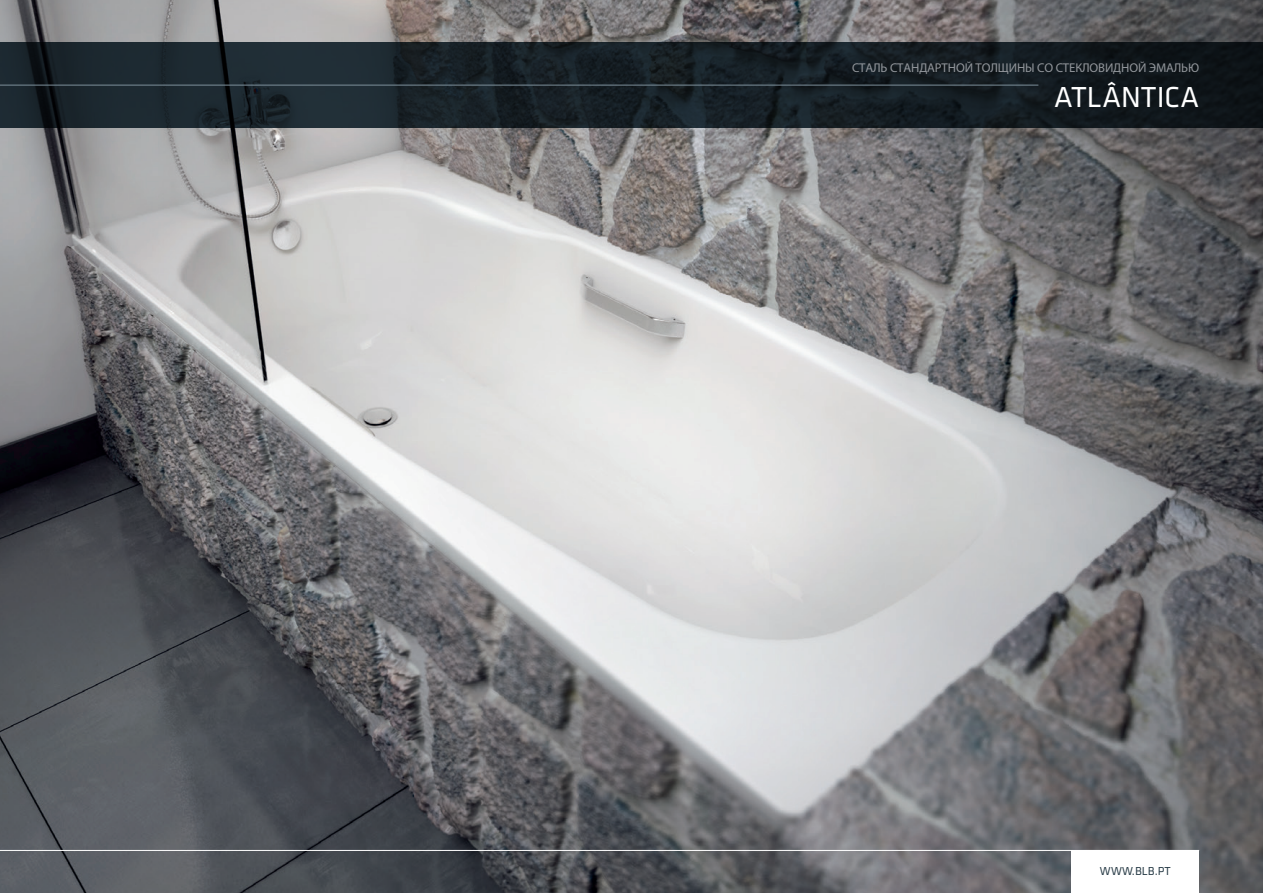
<style>
.page{position:relative;width:1263px;height:893px;background:#fff}
.page>*{position:absolute;margin:0;border:0;box-sizing:border-box;transform-origin:0 0}
.t1{font:30px "Klavika";color:#fff}
.t2{font:12.75px "Myriad Pro";letter-spacing:-.01em;color:#92969b}
.t3{font:12px "Klavika";color:#2d404b}
</style>
<div class="page">
<img style="left:0;top:0;width:1263px;height:893px">
<svg style="left:0;top:43px;width:1263px;height:85px;background:#172026"></svg>
<div style="left:1071px;top:850px;width:128px;height:43px;background:#fff"></div>
<hr style="left:0;top:85px;width:1038px;height:1px;background:#7d8f9a">
<hr style="left:0;top:850px;width:1199px;height:1px;background:#fff">
<p class="t2" style="left:852px;top:59px;width:349px">СТАЛЬ СТАНДАРТНОЙ ТОЛЩИНЫ СО СТЕКЛОВИДНОЙ ЭМАЛЬЮ</p>
<h1 class="t1" style="left:1054px;top:80px;width:147px">ATLÂNTICA</h1>
<p class="t3" style="left:1100px;top:865px;width:72px">WWW.BLB.PT</p>
</div>
